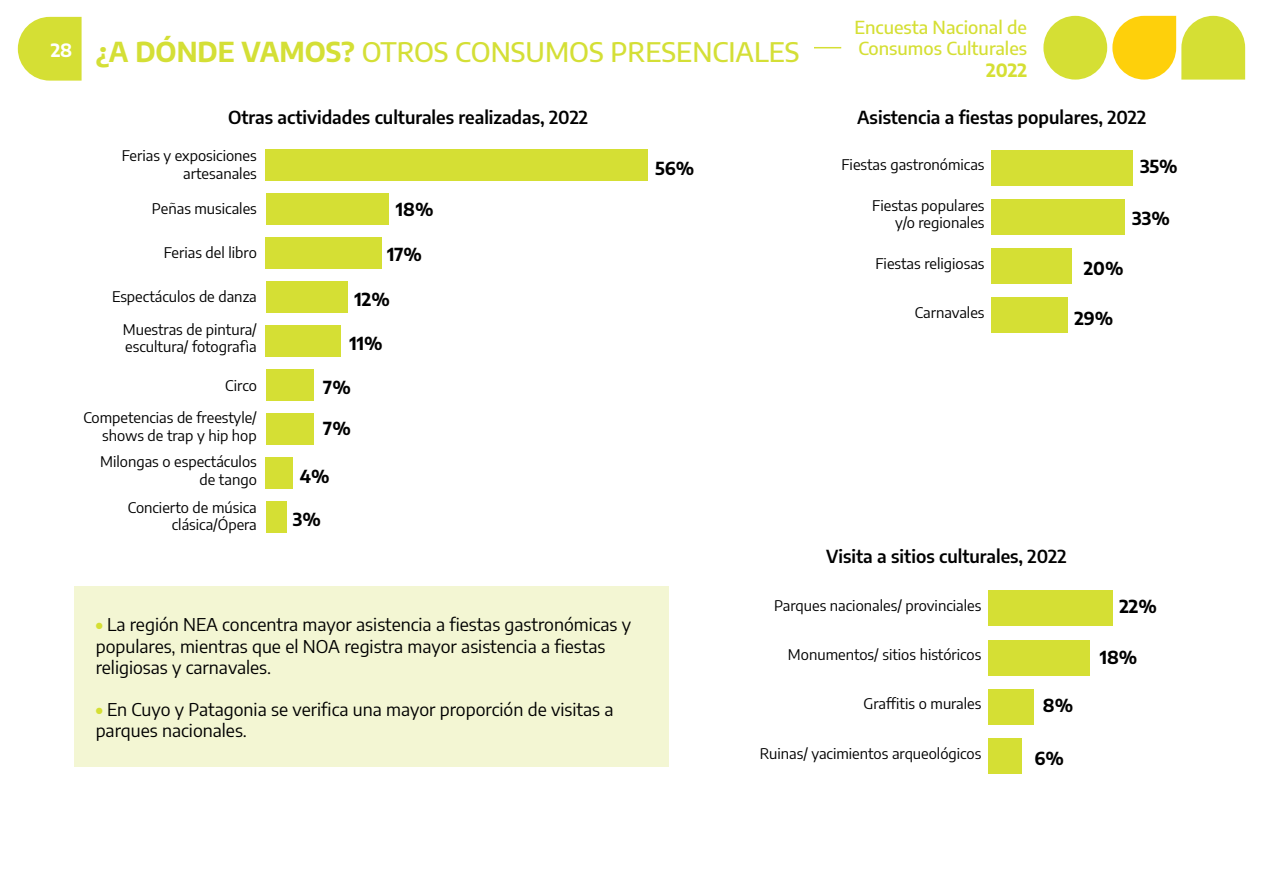
<style>
.page{position:relative;width:1263px;height:893px;background:#fff}
.page>*{position:absolute;margin:0;border:0;box-sizing:border-box;transform-origin:0 0}
.t1{font:500 27px "Encode Sans";color:#d4df36}
.t2{font:500 18px/21.6px "Encode Sans";color:#d5df34}
.t3{font:700 18px "Encode Sans";color:#d5df34}
.t4{font:17.7px/21.1px "Encode Sans";color:#000}
.t5{font:600 17.7px "Encode Sans";color:#000}
.t6{font:700 17.7px "Encode Sans";color:#000}
.t7{font:14.7px/17.7px "Encode Sans";color:#000;text-align:right}
.s1{font-weight:700}
.s2{font-weight:900;color:#d5df34}
</style>
<div class="page">
<svg style="left:18px;top:17px;width:64px;height:64px;background:#d9e24b"></svg>
<svg style="left:1112px;top:16px;width:133px;height:64px"></svg>
<div style="left:1043px;top:16px;width:64px;height:64px;background:#d5df34;border-radius:50%"></div>
<hr style="left:92px;top:47px;width:749px;height:1px;background:#d5df34">
<div style="left:83px;top:34px;width:730px;height:34px;background:#fff"></div>
<div style="left:74px;top:586px;width:595px;height:180px;background:#f3f6d3"></div>
<div style="left:266px;top:149px;width:382px;height:32px;background:#d5df34"></div>
<div style="left:266px;top:193px;width:123px;height:32px;background:#d5df34"></div>
<div style="left:266px;top:237px;width:116px;height:32px;background:#d5df34"></div>
<div style="left:266px;top:281px;width:82px;height:32px;background:#d5df34"></div>
<div style="left:266px;top:325px;width:75px;height:32px;background:#d5df34"></div>
<div style="left:266px;top:369px;width:48px;height:32px;background:#d5df34"></div>
<div style="left:266px;top:413px;width:48px;height:32px;background:#d5df34"></div>
<div style="left:266px;top:457px;width:27px;height:32px;background:#d5df34"></div>
<div style="left:266px;top:501px;width:20px;height:32px;background:#d5df34"></div>
<div style="left:988px;top:591px;width:124px;height:35px;background:#d5df34"></div>
<div style="left:988px;top:640px;width:102px;height:35px;background:#d5df34"></div>
<div style="left:988px;top:689px;width:45px;height:35px;background:#d5df34"></div>
<div style="left:988px;top:738px;width:34px;height:35px;background:#d5df34"></div>
<div style="left:991px;top:150px;width:141px;height:35px;background:#d5df34"></div>
<div style="left:991px;top:199px;width:133px;height:36px;background:#d5df34"></div>
<div style="left:991px;top:248px;width:81px;height:36px;background:#d5df34"></div>
<div style="left:991px;top:297px;width:77px;height:36px;background:#d5df34"></div>
<h1 class="t1" style="left:51px;top:33px;width:750px"><sup>28</sup> <span class="s1">¿A DÓNDE VAMOS?</span> OTROS CONSUMOS PRESENCIALES</h1>
<p class="t5" style="left:228px;top:105px;width:361px">Otras actividades culturales realizadas, 2022</p>
<p class="t7" style="left:122px;top:146px;width:137px">Ferias y exposiciones artesanales</p>
<p class="t7" style="left:152px;top:199px;width:106px">Peñas musicales</p>
<p class="t7" style="left:164px;top:243px;width:95px">Ferias del libro</p>
<p class="t7" style="left:112px;top:287px;width:146px">Espectáculos de danza</p>
<p class="t7" style="left:123px;top:320px;width:136px;text-align:left">Muestras de pintura/ escultura/ fotografìa</p>
<p class="t7" style="left:225px;top:376px;width:33px">Circo</p>
<p class="t7" style="left:83px;top:408px;width:175px">Competencias de freestyle/ shows de trap y hip hop</p>
<p class="t7" style="left:100px;top:452px;width:158px">Milongas o espectáculos de tango</p>
<p class="t7" style="left:128px;top:497px;width:130px">Concierto de música clásica/Ópera</p>
<p class="t6" style="left:396px;top:196px;width:39px">18%</p>
<p class="t6" style="left:387px;top:242px;width:36px">17%</p>
<p class="t6" style="left:355px;top:286px;width:37px">12%</p>
<p class="t6" style="left:349px;top:330px;width:35px">11%</p>
<p class="t6" style="left:323px;top:374px;width:29px">7%</p>
<p class="t6" style="left:323px;top:415px;width:29px">7%</p>
<p class="t6" style="left:300px;top:463px;width:31px">4%</p>
<p class="t6" style="left:293px;top:506px;width:30px">3%</p>
<p class="t6" style="left:655px;top:155px;width:41px">56%</p>
<p class="t2" style="left:854px;top:15px;width:174px">Encuesta Nacional de<br>Consumos Culturales</p>
<p class="t3" style="left:986px;top:57px;width:42px">2022</p>
<p class="t5" style="left:857px;top:105px;width:291px">Asistencia a fiestas populares, 2022</p>
<p class="t7" style="left:841px;top:155px;width:145px">Fiestas gastronómicas</p>
<p class="t7" style="left:872px;top:196px;width:114px">Fiestas populares y/o regionales</p>
<p class="t7" style="left:875px;top:254px;width:111px">Fiestas religiosas</p>
<p class="t6" style="left:1140px;top:153px;width:39px">35%</p>
<p class="t6" style="left:1132px;top:205px;width:39px">33%</p>
<p class="t6" style="left:1084px;top:255px;width:41px">20%</p>
<p class="t7" style="left:915px;top:303px;width:71px">Carnavales</p>
<p class="t6" style="left:1074px;top:305px;width:41px">29%</p>
<p class="t5" style="left:826px;top:544px;width:242px">Visita a sitios culturales, 2022</p>
<p class="t4" style="left:96px;top:613px;width:537px"><span class="s2">•</span> La región NEA concentra mayor asistencia a fiestas gastronómicas y populares, mientras que el NOA registra mayor asistencia a fiestas religiosas y carnavales.</p>
<p class="t4" style="left:96px;top:698px;width:519px"><span class="s2">•</span> En Cuyo y Patagonia se verifica una mayor proporción de visitas a parques nacionales.</p>
<p class="t7" style="left:774px;top:596px;width:209px">Parques nacionales/ provinciales</p>
<p class="t6" style="left:1119px;top:593px;width:39px">22%</p>
<p class="t7" style="left:788px;top:645px;width:195px">Monumentos/ sitios históricos</p>
<p class="t6" style="left:1100px;top:645px;width:39px">18%</p>
<p class="t7" style="left:863px;top:694px;width:119px">Graffitis o murales</p>
<p class="t7" style="left:760px;top:743px;width:223px">Ruinas/ yacimientos arqueológicos</p>
<p class="t6" style="left:1043px;top:692px;width:32px">8%</p>
<p class="t6" style="left:1035px;top:745px;width:31px">6%</p>
</div>
